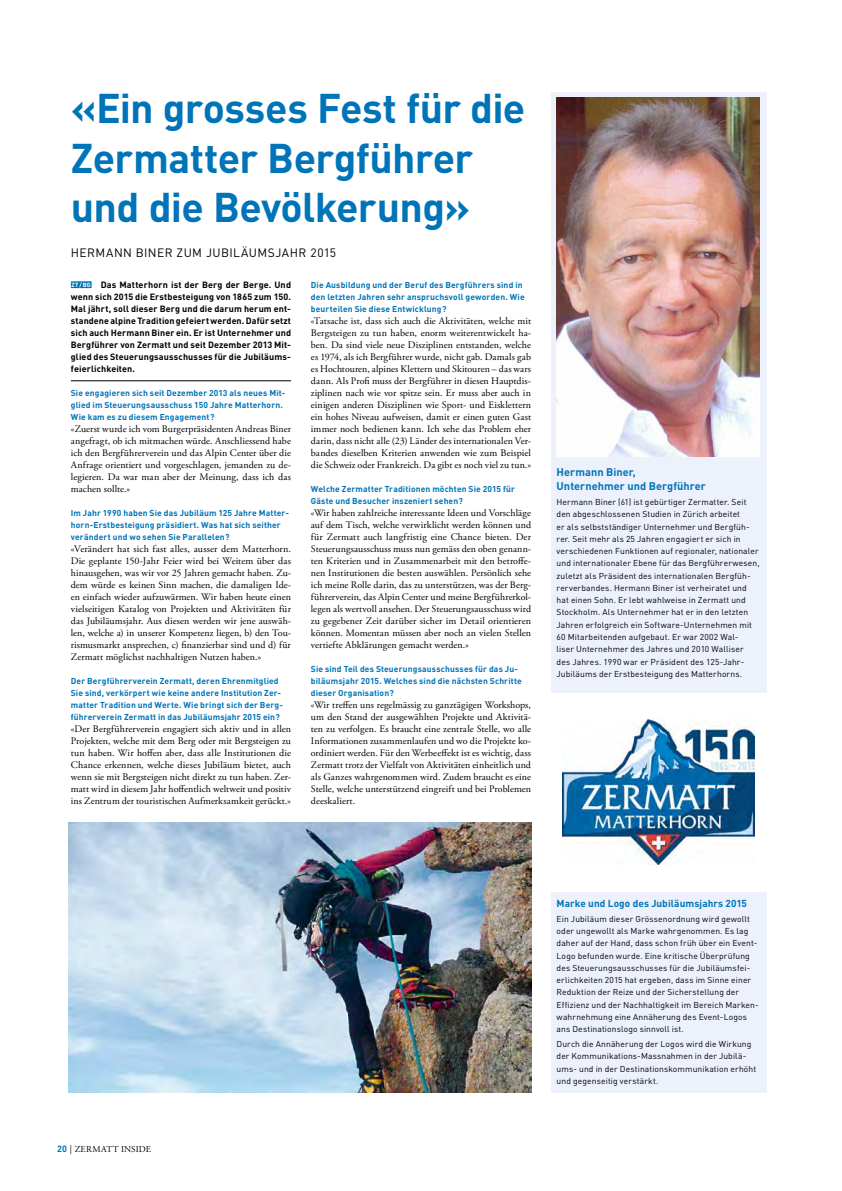
<style>
.page{position:relative;width:842px;height:1191px;background:#fff}
.page>*{position:absolute;margin:0;border:0;box-sizing:border-box;transform-origin:0 0}
.t1{font:700 41px/49.2px "DIN";letter-spacing:-.015em;color:#0074b8}
.t2{font:12px "DIN";letter-spacing:.035em;color:#000}
.t3{font:700 11px/14px "DIN";letter-spacing:.005em;color:#0074b8}
.t4{font:10px/12px "Adobe Garamond Pro";letter-spacing:.01em;color:#000;text-align:justify}
.t5{font:700 10px "DIN";letter-spacing:.01em;color:#0074b8}
.t6{font:700 9px/12px "DIN";letter-spacing:.01em;color:#000;text-align:justify}
.t7{font:9px "Adobe Garamond Pro";letter-spacing:.02em;color:#000}
.t8{font:8.5px/12.2px "DIN";letter-spacing:.015em;color:#000}
.t9{font:700 8.5px/12px "DIN";letter-spacing:.015em;color:#0074b8}
.s1{font-size:6px;color:#fff}
.s2{font-family:"DIN";font-weight:700;color:#0074b8}
</style>
<div class="page">
<div style="left:71px;top:281px;width:21px;height:7px;background:#0074b8"></div>
<hr style="left:71px;top:380px;width:220px;height:1px;background:#000">
<div style="left:551px;top:92px;width:215px;height:600px;background:#ecf1fc"></div>
<div style="left:551px;top:892px;width:215px;height:200px;background:#ecf1fc"></div>
<img style="left:562px;top:719px;width:193px;height:146px">
<img style="left:557px;top:98px;width:203px;height:358px">
<img style="left:69px;top:822px;width:462px;height:270px">
<h1 class="t1" style="left:71px;top:82px;width:456px">«Ein grosses Fest für die<br>Zermatter Bergführer und die Bevölkerung»</h1>
<p class="t2" style="left:71px;top:245px;width:267px">HERMANN BINER ZUM JUBILÄUMSJAHR 2015</p>
<p class="t6" style="left:71px;top:278px;width:222px"><span class="s1">ZT/BG</span> Das Matterhorn ist der Berg der Berge. Und wenn sich 2015 die Erstbesteigung von 1865 zum 150.<br>Mal jährt, soll dieser Berg und die darum herum ent&shy;standene alpine Tradition gefeiert werden. Dafür setzt sich auch Hermann Biner ein. Er ist Unternehmer und Bergführer von Zermatt und seit Dezember 2013 Mit&shy;glied des Steuerungsausschusses für die Jubiläums&shy;feierlichkeiten.</p>
<p class="t9" style="left:71px;top:387px;width:216px">Sie engagieren sich seit Dezember 2013 als neues Mit&shy;glied im Steuerungsausschuss 150 Jahre Matterhorn.<br>Wie kam es zu diesem Engagement?</p>
<p class="t4" style="left:71px;top:423px;width:222px">«Zuerst wurde ich vom Burgerpräsidenten Andreas Biner angefragt, ob ich mitmachen würde. Anschliessend habe ich den Bergführerverein und das Alpin Center über die Anfrage orientiert und vorgeschlagen, jemanden zu de&shy;legieren. Da war man aber der Meinung, dass ich das machen sollte.»</p>
<p class="t9" style="left:71px;top:507px;width:220px">Im Jahr 1990 haben Sie das Jubiläum 125 Jahre Matter&shy;horn-Erstbesteigung präsidiert. Was hat sich seither verändert und wo sehen Sie Parallelen?</p>
<p class="t4" style="left:71px;top:543px;width:222px">«Verändert hat sich fast alles, ausser dem Matterhorn.<br>Die geplante 150-Jahr Feier wird bei Weitem über das hinausgehen, was wir vor 25 Jahren gemacht haben. Zu&shy;dem würde es keinen Sinn machen, die damaligen Ide&shy;en einfach wieder aufzuwärmen. Wir haben heute einen vielseitigen Katalog von Projekten und Aktivitäten für das Jubiläumsjahr. Aus diesen werden wir jene auswäh&shy;len, welche a) in unserer Kompetenz liegen, b) den Tou&shy;rismusmarkt ansprechen, c) finanzierbar sind und d) für Zermatt möglichst nachhaltigen Nutzen haben.»</p>
<p class="t9" style="left:71px;top:675px;width:214px">Der Bergführerverein Zermatt, deren Ehrenmitglied Sie sind, verkörpert wie keine andere Institution Zer&shy;matter Tradition und Werte. Wie bringt sich der Berg&shy;führerverein Zermatt in das Jubiläumsjahr 2015 ein?</p>
<p class="t4" style="left:71px;top:723px;width:222px">«Der Bergführerverein engagiert sich aktiv und in allen Projekten, welche mit dem Berg oder mit Bergsteigen zu tun haben. Wir hoffen aber, dass alle Institutionen die Chance erkennen, welche dieses Jubiläum bietet, auch wenn sie mit Bergsteigen nicht direkt zu tun haben. Zer&shy;matt wird in diesem Jahr hoffentlich weltweit und positiv ins Zentrum der touristischen Aufmerksamkeit gerückt.»</p>
<p class="t9" style="left:311px;top:279px;width:215px">Die Ausbildung und der Beruf des Bergführers sind in den letzten Jahren sehr anspruchsvoll geworden. Wie beurteilen Sie diese Entwicklung?</p>
<p class="t4" style="left:311px;top:315px;width:222px">«Tatsache ist, dass sich auch die Aktivitäten, welche mit Bergsteigen zu tun haben, enorm weiterentwickelt ha&shy;ben. Da sind viele neue Disziplinen entstanden, welche es 1974, als ich Bergführer wurde, nicht gab. Damals gab es Hochtouren, alpines Klettern und Skitouren – das wars dann. Als Profi muss der Bergführer in diesen Hauptdis&shy;ziplinen nach wie vor spitze sein. Er muss aber auch in einigen anderen Disziplinen wie Sport- und Eisklettern ein hohes Niveau aufweisen, damit er einen guten Gast immer noch bedienen kann. Ich sehe das Problem eher darin, dass nicht alle (23) Länder des internationalen Ver&shy;bandes dieselben Kriterien anwenden wie zum Beispiel die Schweiz oder Frankreich. Da gibt es noch viel zu tun.»</p>
<p class="t9" style="left:311px;top:483px;width:206px">Welche Zermatter Traditionen möchten Sie 2015 für<br>Gäste und Besucher inszeniert sehen?</p>
<p class="t4" style="left:311px;top:507px;width:222px">«Wir haben zahlreiche interessante Ideen und Vorschläge auf dem Tisch, welche verwirklicht werden können und für Zermatt auch langfristig eine Chance bieten. Der Steuerungsausschuss muss nun gemäss den oben genann&shy;ten Kriterien und in Zusammenarbeit mit den betroffe&shy;nen Institutionen die besten auswählen. Persönlich sehe ich meine Rolle darin, das zu unterstützen, was der Berg&shy;führerverein, das Alpin Center und meine Bergführerkol&shy;legen als wertvoll ansehen. Der Steuerungsausschuss wird zu gegebener Zeit darüber sicher im Detail orientieren können. Momentan müssen aber noch an vielen Stellen vertiefte Abklärungen gemacht werden.»</p>
<p class="t9" style="left:311px;top:663px;width:212px">Sie sind Teil des Steuerungsausschusses für das Ju&shy;biläumsjahr 2015. Welches sind die nächsten Schritte dieser Organisation?</p>
<p class="t4" style="left:311px;top:699px;width:222px">«Wir treffen uns regelmässig zu ganztägigen Workshops, um den Stand der ausgewählten Projekte und Aktivitä&shy;ten zu verfolgen. Es braucht eine zentrale Stelle, wo alle Informationen zusammenlaufen und wo die Projekte ko&shy;ordiniert werden. Für den Werbeeffekt ist es wichtig, dass Zermatt trotz der Vielfalt von Aktivitäten einheitlich und als Ganzes wahrgenommen wird. Zudem braucht es eine Stelle, welche unterstützend eingreift und bei Problemen deeskaliert.</p>
<p class="t3" style="left:557px;top:464px;width:151px">Hermann Biner,<br>Unternehmer und Bergführer</p>
<p class="t8" style="left:557px;top:496px;width:205px">Hermann Biner (61) ist gebürtiger Zermatter. Seit den abgeschlossenen Studien in Zürich arbeitet<br>er als selbstständiger Unternehmer und Bergfüh&shy;rer. Seit mehr als 25 Jahren engagiert er sich in verschiedenen Funktionen auf regionaler, nationaler und internationaler Ebene für das Bergführerwesen, zuletzt als Präsident des internationalen Bergfüh&shy;rerverbandes. Hermann Biner ist verheiratet und hat einen Sohn. Er lebt wahlweise in Zermatt und Stockholm. Als Unternehmer hat er in den letzten Jahren erfolgreich ein Software-Unternehmen mit 60 Mitarbeitenden aufgebaut. Er war 2002 Wal-<br>liser Unternehmer des Jahres und 2010 Walliser<br>des Jahres. 1990 war er Präsident des 125-Jahr-Jubiläums der Erstbesteigung des Matterhorns.</p>
<p class="t7" style="left:57px;top:1144px;width:96px"><span class="s2">20</span> | ZERMATT INSIDE</p>
<p class="t5" style="left:557px;top:896px;width:192px">Marke und Logo des Jubiläumsjahrs 2015</p>
<p class="t8" style="left:557px;top:912px;width:204px">Ein Jubiläum dieser Grössenordnung wird gewollt oder ungewollt als Marke wahrgenommen. Es lag daher auf der Hand, dass schon früh über ein Event-Logo befunden wurde. Eine kritische Überprüfung des Steuerungsausschusses für die Jubiläumsfei&shy;erlichkeiten 2015 hat ergeben, dass im Sinne einer Reduktion der Reize und der Sicherstellung der Effizienz und der Nachhaltigkeit im Bereich Marken&shy;wahrnehmung eine Annäherung des Event-Logos ans Destinationslogo sinnvoll ist.</p>
<p class="t8" style="left:557px;top:1037px;width:201px">Durch die Annäherung der Logos wird die Wirkung der Kommunikations-Massnahmen in der Jubilä&shy;ums- und in der Destinationskommunikation erhöht und gegenseitig verstärkt.</p>
</div>
